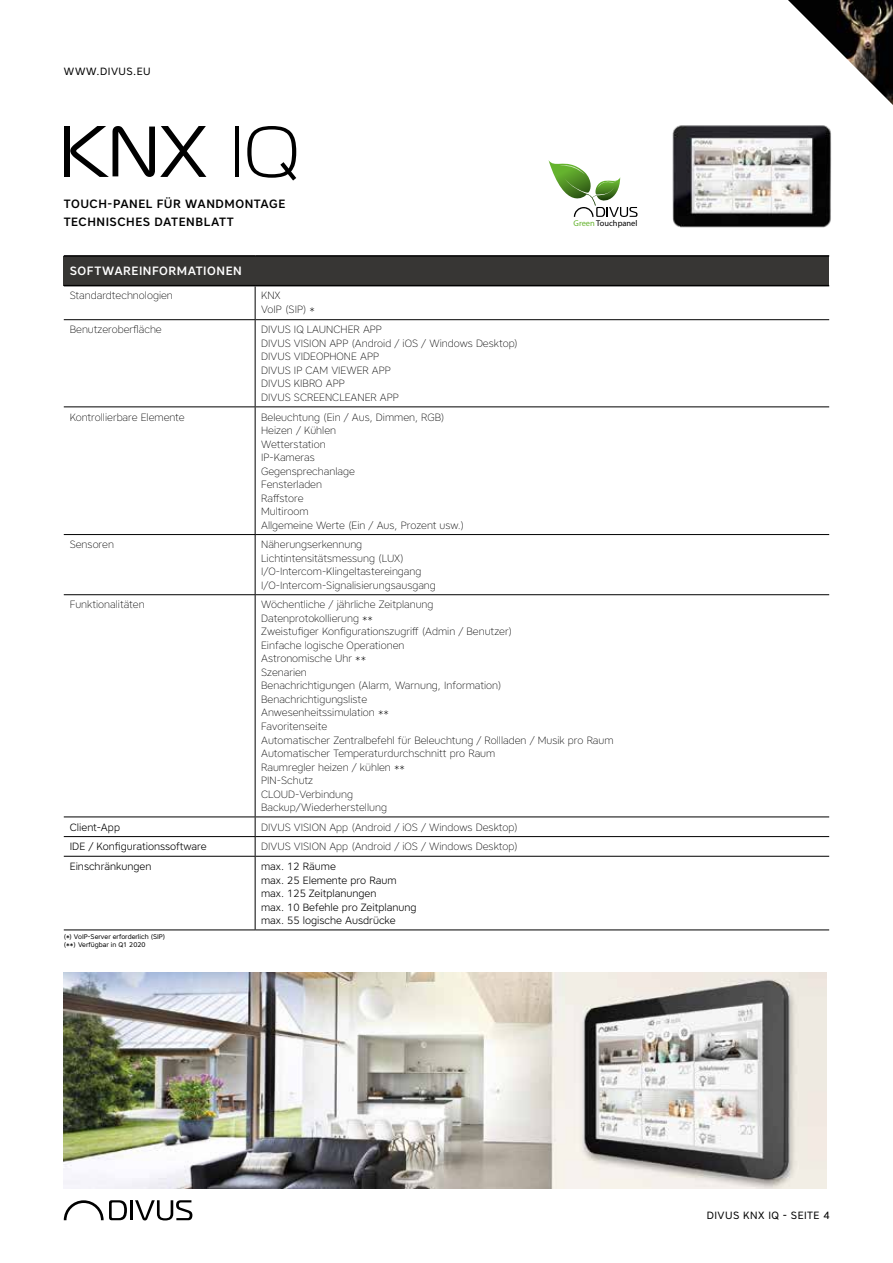
<style>
.page{position:relative;width:893px;height:1263px;background:#fff}
.page>*{position:absolute;margin:0;border:0;box-sizing:border-box;transform-origin:0 0}
.t1{font:500 12px/18px "Core Sans A55";letter-spacing:.045em;color:#000}
.t2{font:500 12px "Core Sans A55";letter-spacing:.045em;color:#fff}
.t3{font:200 10.5px/13.5px "Core Sans A25";color:#000}
.t4{font:300 10.5px/13.5px "Core Sans A35";color:#000}
.t5{font:10.5px "Core Sans A45";letter-spacing:.045em;color:#000}
.t6{font:8.4px "Myriad Pro";color:#000}
.t7{font:6.75px/8.1px "Core Sans A45";color:#000}
.s1{color:#65b32e}
</style>
<div class="page">
<hr style="left:130px;top:1200px;width:3px;height:20px;background:#000">
<svg style="left:135px;top:1200px;width:57px;height:20px"></svg>
<svg style="left:64px;top:1200px;width:63px;height:20px"></svg>
<div style="left:64px;top:126px;width:6px;height:51px;background:#000"></div>
<svg style="left:70px;top:126px;width:136px;height:51px"></svg>
<hr style="left:235px;top:127px;width:4px;height:50px;background:#000">
<svg style="left:247px;top:126px;width:49px;height:55px"></svg>
<div style="left:64px;top:256px;width:765px;height:30px;background:#373634"></div>
<hr style="left:255px;top:286px;width:1px;height:33px;background:#000">
<hr style="left:255px;top:320px;width:1px;height:86px;background:#000">
<hr style="left:255px;top:407px;width:1px;height:127px;background:#000">
<hr style="left:255px;top:535px;width:1px;height:59px;background:#000">
<hr style="left:255px;top:595px;width:1px;height:221px;background:#000">
<svg style="left:255px;top:817px;width:1px;height:39px"></svg>
<hr style="left:255px;top:857px;width:1px;height:72px;background:#000">
<hr style="left:64px;top:319px;width:191px;height:1px;background:#000">
<hr style="left:255px;top:319px;width:574px;height:1px;background:#000">
<hr style="left:64px;top:406px;width:191px;height:1px;background:#000">
<hr style="left:255px;top:406px;width:574px;height:1px;background:#000">
<hr style="left:64px;top:534px;width:191px;height:1px;background:#000">
<hr style="left:255px;top:534px;width:574px;height:1px;background:#000">
<hr style="left:64px;top:594px;width:191px;height:1px;background:#000">
<hr style="left:255px;top:594px;width:574px;height:1px;background:#000">
<hr style="left:64px;top:816px;width:191px;height:1px;background:#000">
<hr style="left:255px;top:816px;width:574px;height:1px;background:#000">
<hr style="left:64px;top:836px;width:191px;height:1px;background:#000">
<hr style="left:255px;top:836px;width:574px;height:1px;background:#000">
<hr style="left:64px;top:856px;width:191px;height:1px;background:#000">
<hr style="left:255px;top:856px;width:574px;height:1px;background:#000">
<hr style="left:64px;top:929px;width:191px;height:1px;background:#000">
<hr style="left:255px;top:929px;width:574px;height:1px;background:#000">
<hr style="left:64px;top:255px;width:191px;height:2px;background:#000">
<hr style="left:255px;top:255px;width:574px;height:2px;background:#000">
<hr style="left:64px;top:285px;width:191px;height:1px;background:#000">
<hr style="left:255px;top:285px;width:574px;height:1px;background:#000">
<img style="left:788px;top:0;width:105px;height:105px">
<img style="left:64px;top:972px;width:762px;height:216px">
<svg style="left:548px;top:160px;width:89px;height:57px"></svg>
<img style="left:672px;top:125px;width:160px;height:103px">
<p class="t5" style="left:64px;top:64px;width:88px">WWW.DIVUS.EU</p>
<p class="t1" style="left:64px;top:195px;width:223px">TOUCH-PANEL FÜR WANDMONTAGE<br>TECHNISCHES DATENBLATT</p>
<p class="t6" style="left:574px;top:218px;width:65px"><span class="s1">Green</span> Touchpanel</p>
<p class="t2" style="left:70px;top:263px;width:174px">SOFTWAREINFORMATIONEN</p>
<p class="t3" style="left:70px;top:289px;width:105px">Standardtechnologien</p>
<p class="t3" style="left:261px;top:289px;width:55px">KNX<br>VoIP (SIP) *</p>
<p class="t3" style="left:70px;top:323px;width:94px">Benutzeroberfläche</p>
<p class="t3" style="left:261px;top:323px;width:258px">DIVUS IQ LAUNCHER APP<br>DIVUS VISION APP (Android / iOS / Windows Desktop)<br>DIVUS VIDEOPHONE APP<br>DIVUS IP CAM VIEWER APP<br>DIVUS KIBRO APP<br>DIVUS SCREENCLEANER APP</p>
<p class="t3" style="left:70px;top:410px;width:116px">Kontrollierbare Elemente</p>
<p class="t3" style="left:261px;top:410px;width:205px">Beleuchtung (Ein / Aus, Dimmen, RGB)<br>Heizen / Kühlen<br>Wetterstation<br>IP-Kameras<br>Gegensprechanlage<br>Fensterladen<br>Raffstore<br>Multiroom<br>Allgemeine Werte (Ein / Aus, Prozent usw.)</p>
<p class="t3" style="left:70px;top:538px;width:46px">Sensoren</p>
<p class="t3" style="left:261px;top:538px;width:176px">Näherungserkennung Lichtintensitätsmessung (LUX)<br>I/O-Intercom-Klingeltastereingang I/O-Intercom-Signalisierungsausgang</p>
<p class="t3" style="left:70px;top:598px;width:76px">Funktionalitäten</p>
<p class="t3" style="left:261px;top:598px;width:354px">Wöchentliche / jährliche Zeitplanung<br>Datenprotokollierung **<br>Zweistufiger Konfigurationszugriff (Admin / Benutzer)<br>Einfache logische Operationen<br>Astronomische Uhr **<br>Szenarien<br>Benachrichtigungen (Alarm, Warnung, Information)<br>Benachrichtigungsliste<br>Anwesenheitssimulation **<br>Favoritenseite<br>Automatischer Zentralbefehl für Beleuchtung / Rollladen / Musik pro Raum<br>Automatischer Temperaturdurchschnitt pro Raum<br>Raumregler heizen / kühlen **<br>PIN-Schutz<br>CLOUD-Verbindung<br>Backup/Wiederherstellung</p>
<p class="t4" style="left:70px;top:820px;width:52px">Client-App</p>
<p class="t3" style="left:261px;top:820px;width:258px">DIVUS VISION App (Android / iOS / Windows Desktop)</p>
<p class="t4" style="left:70px;top:840px;width:139px">IDE / Konfigurationssoftware</p>
<p class="t3" style="left:261px;top:840px;width:258px">DIVUS VISION App (Android / iOS / Windows Desktop)</p>
<p class="t4" style="left:70px;top:859px;width:83px">Einschränkungen</p>
<p class="t4" style="left:261px;top:859px;width:157px">max. 12 Räume<br>max. 25 Elemente pro Raum max. 125 Zeitplanungen<br>max. 10 Befehle pro Zeitplanung max. 55 logische Ausdrücke</p>
<p class="t7" style="left:64px;top:933px;width:103px">(*) VoIP-Server erforderlich (SIP) (**) Verfügbar in Q1 2020</p>
<p class="t5" style="left:707px;top:1209px;width:124px">DIVUS KNX IQ - SEITE 4</p>
</div>
